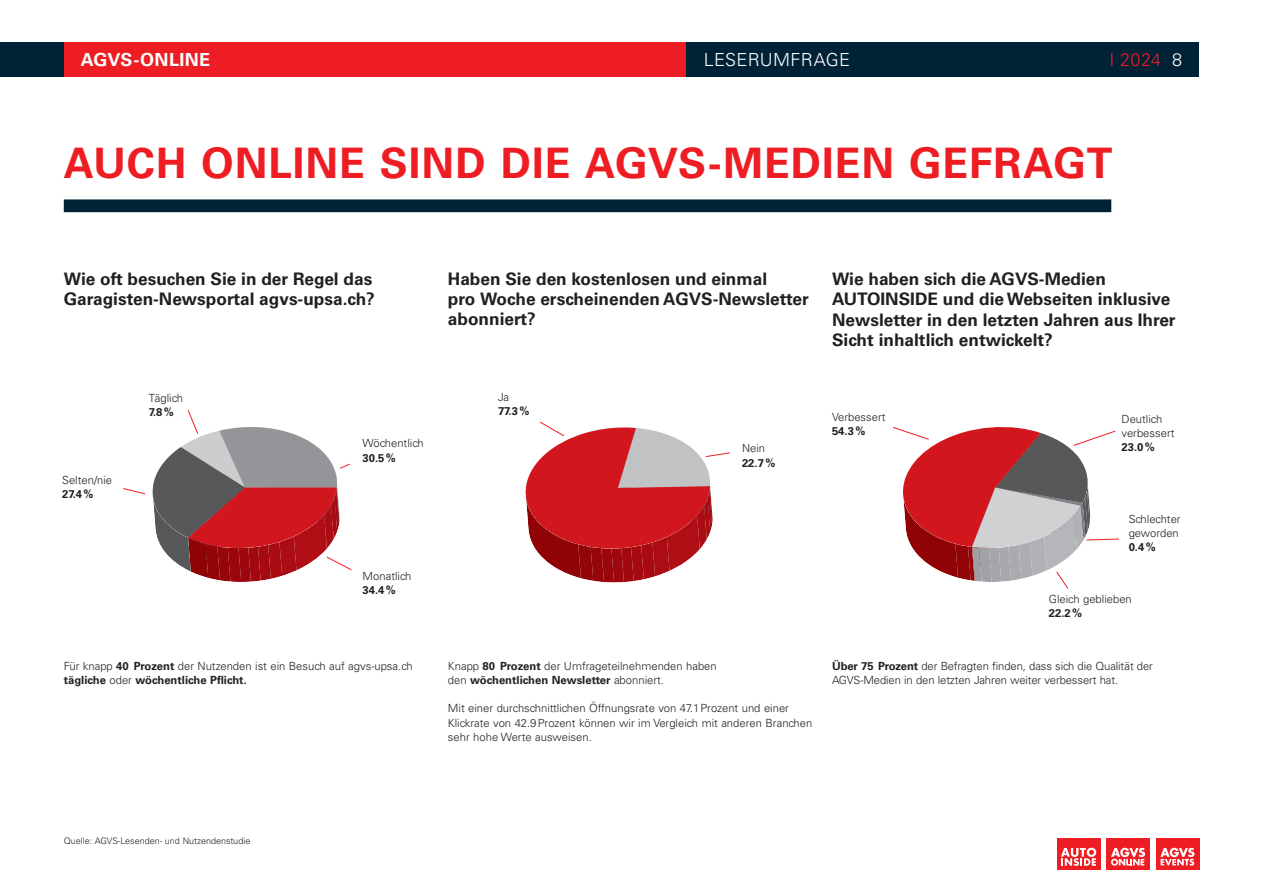
<style>
.page{position:relative;width:1263px;height:893px;background:#fff}
.page>*{position:absolute;margin:0;border:0;box-sizing:border-box;transform-origin:0 0}
.t1{font:700 42px "Univers LT Std";letter-spacing:.025em;color:#ee1d23}
.t2{font:300 18px "Univers LT Std";letter-spacing:.015em;color:#fff}
.t3{font:700 18px "Univers LT Std";letter-spacing:.02em;color:#fff}
.t4{font:300 18px "Univers LT Std";color:#ee1d23}
.t5{font:700 17.25px/20.2px "Univers LT Std";color:#231f20}
.t6{font:300 11.25px/14.2px "Univers LT Std";color:#231f20}
.t7{font:700 11.25px "Univers LT Std";color:#231f20}
.t8{font:300 9px "Univers LT Std";color:#231f20}
.s1{color:#fff}
.s2{font-weight:700}
</style>
<div class="page">
<div style="left:0;top:43px;width:64px;height:34px;background:#002236"></div>
<div style="left:64px;top:43px;width:623px;height:34px;background:#ee1d23"></div>
<div style="left:687px;top:43px;width:512px;height:34px;background:#002236"></div>
<div style="left:64px;top:199px;width:1047px;height:13px;background:#002236"></div>
<svg style="left:123px;top:488px;width:23px;height:6px"></svg>
<svg style="left:153px;top:410px;width:199px;height:172px"></svg>
<svg style="left:526px;top:422px;width:204px;height:160px"></svg>
<svg style="left:893px;top:427px;width:226px;height:162px"></svg>
<div style="left:1057px;top:838px;width:43px;height:31px;background:#ee1d23"></div>
<svg style="left:1061px;top:848px;width:35px;height:18px"></svg>
<div style="left:1106px;top:838px;width:44px;height:31px;background:#ee1d23"></div>
<svg style="left:1111px;top:848px;width:34px;height:18px"></svg>
<div style="left:1156px;top:838px;width:43px;height:31px;background:#ee1d23"></div>
<svg style="left:1160px;top:848px;width:34px;height:18px"></svg>
<h2 class="t3" style="left:81px;top:49px;width:131px">AGVS-ONLINE</h2>
<h2 class="t2" style="left:704px;top:49px;width:148px">LESERUMFRAGE</h2>
<h2 class="t4" style="left:1109px;top:49px;width:74px">I 2024 <span class="s1">8</span></h2>
<h1 class="t1" style="left:64px;top:139px;width:1050px">AUCH ONLINE SIND DIE AGVS-MEDIEN GEFRAGT</h1>
<h3 class="t5" style="left:64px;top:268px;width:313px">Wie oft besuchen Sie in der Regel das<br>Garagisten-Newsportal agvs-upsa.ch?</h3>
<p class="t6" style="left:62px;top:473px;width:52px">Selten/nie</p>
<p class="t7" style="left:62px;top:488px;width:33px">27.4%</p>
<p class="t6" style="left:149px;top:391px;width:36px">Täglich</p>
<p class="t7" style="left:149px;top:406px;width:27px">7.8%</p>
<p class="t6" style="left:363px;top:436px;width:63px">Wöchentlich</p>
<p class="t7" style="left:363px;top:451px;width:35px">30.5%</p>
<p class="t6" style="left:363px;top:569px;width:50px">Monatlich</p>
<p class="t7" style="left:363px;top:584px;width:35px">34.4%</p>
<h3 class="t5" style="left:448px;top:269px;width:362px">Haben Sie den kostenlosen und einmal<br>pro Woche erscheinenden AGVS-Newsletter abonniert?</h3>
<h3 class="t5" style="left:832px;top:269px;width:345px">Wie haben sich die AGVS-Medien AUTOINSIDE und die Webseiten inklusive Newsletter in den letzten Jahren aus Ihrer Sicht inhaltlich entwickelt?</h3>
<p class="t6" style="left:498px;top:390px;width:13px">Ja</p>
<p class="t7" style="left:498px;top:405px;width:33px">77.3%</p>
<p class="t6" style="left:832px;top:410px;width:55px">Verbessert</p>
<p class="t7" style="left:832px;top:425px;width:35px">54.3%</p>
<p class="t6" style="left:1121px;top:411px;width:54px">Deutlich verbessert</p>
<p class="t6" style="left:742px;top:441px;width:25px">Nein</p>
<p class="t7" style="left:1121px;top:440px;width:35px">23.0%</p>
<p class="t7" style="left:742px;top:456px;width:35px">22.7%</p>
<p class="t6" style="left:1129px;top:512px;width:54px">Schlechter geworden</p>
<p class="t7" style="left:1129px;top:541px;width:29px">0.4%</p>
<p class="t6" style="left:1049px;top:592px;width:84px">Gleich geblieben</p>
<p class="t7" style="left:1049px;top:606px;width:35px">22.2%</p>
<p class="t6" style="left:64px;top:658px;width:350px">Für knapp <span class="s2">40 Prozent</span> der Nutzenden ist ein Besuch auf agvs-upsa.ch <span class="s2">tägliche</span> oder <span class="s2">wöchentliche Pflicht.</span></p>
<p class="t6" style="left:448px;top:658px;width:270px">Knapp <span class="s2">80 Prozent</span> der Umfrageteilnehmenden haben den <span class="s2">wöchentlichen Newsletter</span> abonniert.</p>
<p class="t6" style="left:448px;top:701px;width:366px">Mit einer durchschnittlichen Öffnungsrate von 47.1Prozent und einer<br>Klickrate von 42.9Prozent können wir im Vergleich mit anderen Branchen sehr hohe Werte ausweisen.</p>
<p class="t6" style="left:832px;top:658px;width:322px"><span class="s2">Über 75 Prozent</span> der Befragten finden, dass sich die Qualität der<br>AGVS-Medien in den letzten Jahren weiter verbessert hat.</p>
<p class="t8" style="left:64px;top:836px;width:188px">Quelle: AGVS-Lesenden- und Nutzendenstudie</p>
</div>
